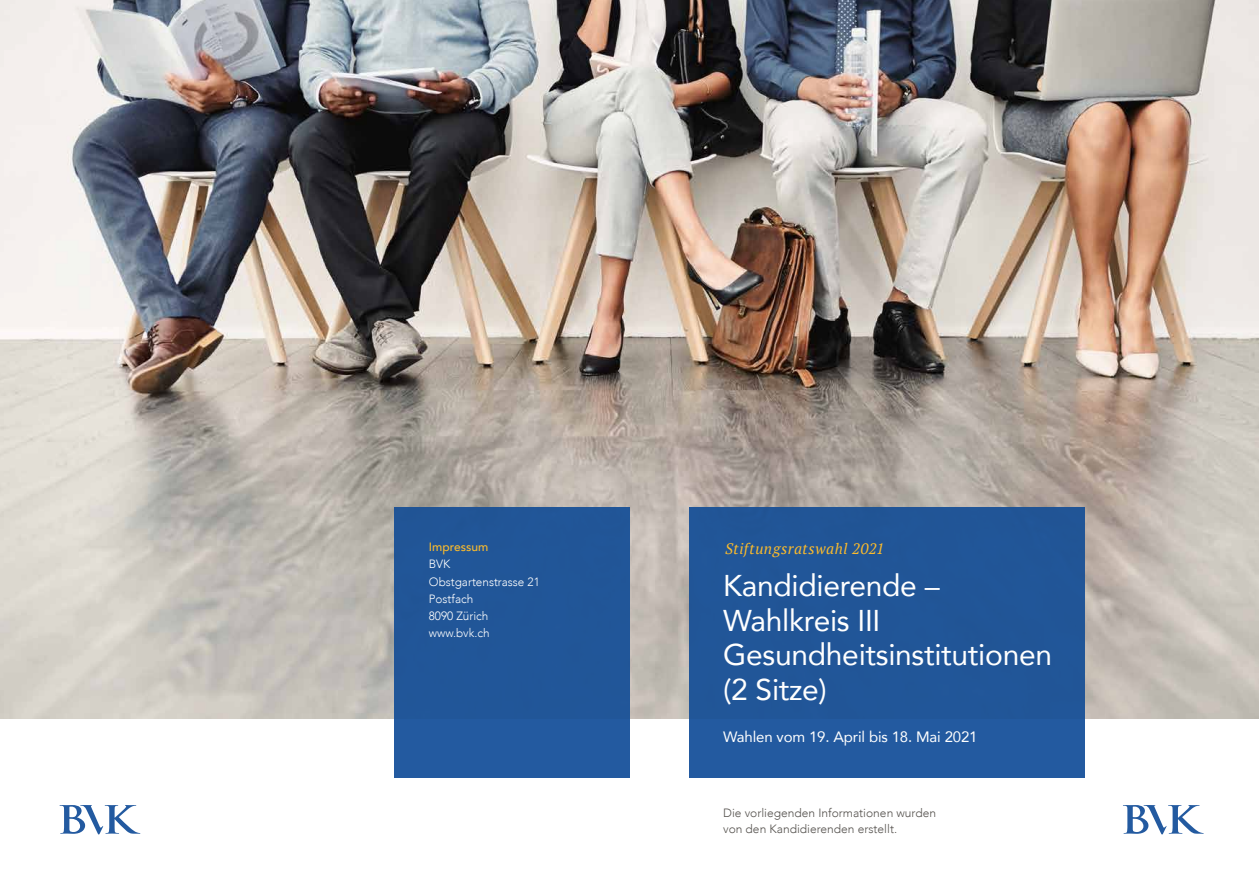
<style>
.page{position:relative;width:1259px;height:893px;background:#fff}
.page>*{position:absolute;margin:0;border:0;box-sizing:border-box;transform-origin:0 0}
.t1{font:30px/34.5px "Avenir";letter-spacing:-.01em;color:#fff}
.t2{font:15px "Avenir";letter-spacing:-.01em;color:#fff}
.t3{font:italic 15px "PT Serif";letter-spacing:.035em;color:#fbbb2c}
.t4{font:300 12px/16.5px "Avenir";color:#55524e}
.t5{font:300 12px/17.2px "Avenir";color:#fff}
.t6{font:500 12px "Avenir";color:#fbbb2c}
</style>
<div class="page">
<img style="left:0;top:0;width:1259px;height:719px">
<svg style="left:1123px;top:805px;width:80px;height:29px"></svg>
<svg style="left:60px;top:805px;width:80px;height:29px"></svg>
<div style="left:689px;top:507px;width:395px;height:271px;background:#215698"></div>
<div style="left:393px;top:507px;width:236px;height:271px;background:#215698"></div>
<p class="t6" style="left:429px;top:536px;width:61px">Impressum</p>
<p class="t3" style="left:725px;top:539px;width:161px">Stiftungsratswahl 2021</p>
<p class="t5" style="left:429px;top:556px;width:112px">BVK<br>Obstgartenstrasse 21<br>Postfach<br>8090 Zürich www.bvk.ch</p>
<h1 class="t1" style="left:723px;top:568px;width:330px">Kandidierende –<br>Wahlkreis III<br>Gesundheitsinstitutionen (2 Sitze)</h1>
<p class="t2" style="left:723px;top:725px;width:256px">Wahlen vom 19. April bis 18. Mai 2021</p>
<p class="t4" style="left:723px;top:804px;width:214px">Die vorliegenden Informationen wurden von den Kandidierenden erstellt.</p>
</div>
